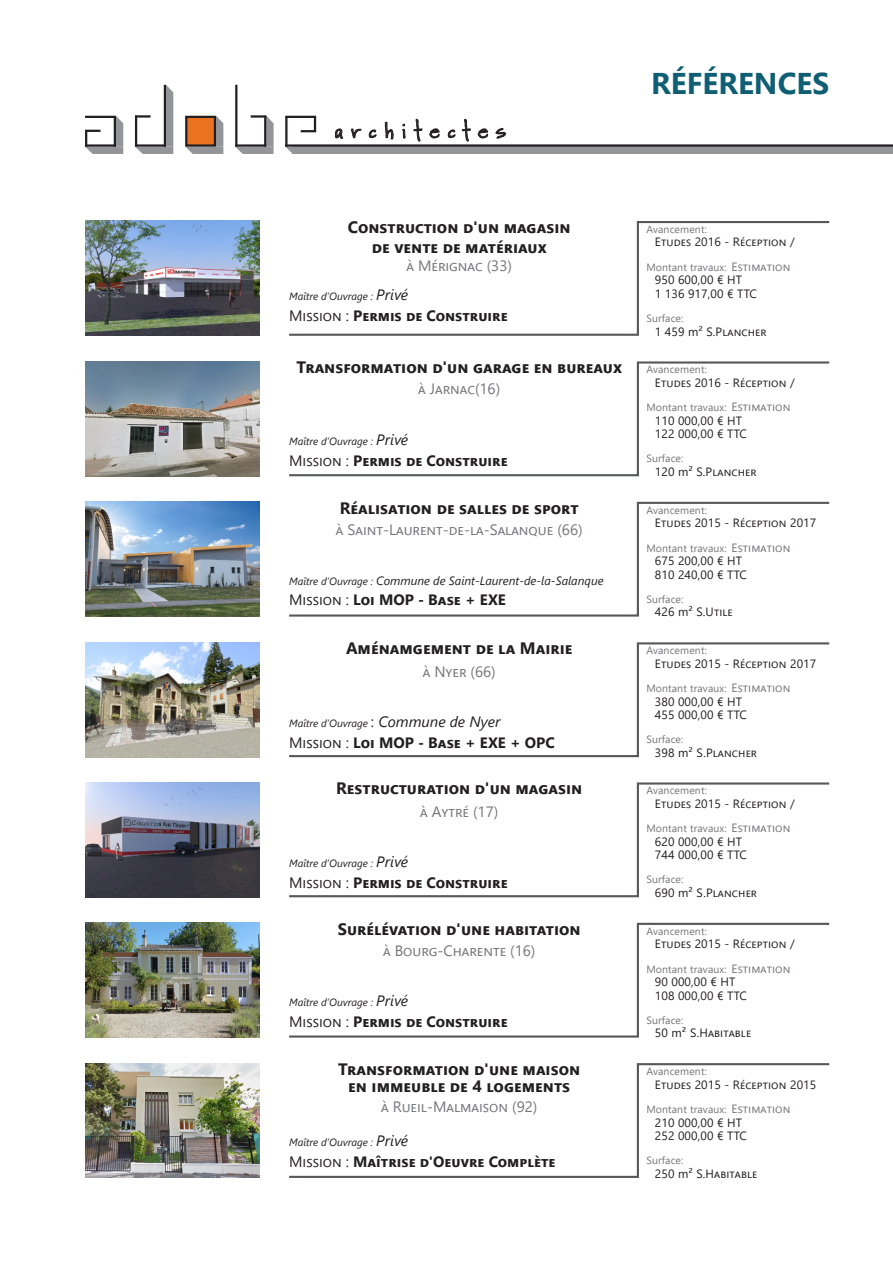
<style>
.page{position:relative;width:893px;height:1263px;background:#fff}
.page>*{position:absolute;margin:0;border:0;box-sizing:border-box;transform-origin:0 0}
.t1{font:700 30px "Segoe UI";color:#0f5e74}
.t2{font:21px "Wordy Diva";letter-spacing:.4em;color:#231f20}
.Contenu{font:700 16.5px/16.5px "Segoe UI";color:#231f20;text-align:center}
.Contenu-2{font:700 15px "Segoe UI";color:#231f20}
.Contenu-3{font:15px "Segoe UI";color:#757679}
.t3{font:12px "Segoe UI";letter-spacing:.01em;color:#231f20}
.Contenu-4{font:italic 12px "Segoe UI";color:#231f20}
.t4{font:10.5px "Segoe UI";letter-spacing:.01em;color:#757679}
.Contenu-5{font:italic 10.5px "Segoe UI";color:#231f20}
.s1{font-size:15px}
.s2{font-weight:400}
.s3{font-size:10.5px}
.s4{font-style:normal;font-size:15px}
.s5{font-size:12px}
</style>
<div class="page">
<svg style="left:289px;top:1063px;width:541px;height:115px"></svg>
<div style="left:293px;top:147px;width:600px;height:7px;background:#939598"></div>
<svg style="left:286px;top:147px;width:7px;height:7px"></svg>
<svg style="left:185px;top:116px;width:38px;height:38px"></svg>
<svg style="left:235px;top:116px;width:39px;height:38px"></svg>
<svg style="left:135px;top:85px;width:38px;height:69px"></svg>
<svg style="left:85px;top:116px;width:38px;height:38px"></svg>
<hr style="left:114px;top:117px;width:2px;height:30px;background:#231f20">
<hr style="left:85px;top:116px;width:31px;height:2px;background:#231f20">
<hr style="left:85px;top:144px;width:31px;height:3px;background:#231f20">
<hr style="left:135px;top:115px;width:16px;height:3px;background:#231f20">
<hr style="left:164px;top:85px;width:2px;height:62px;background:#231f20">
<hr style="left:135px;top:116px;width:2px;height:31px;background:#231f20">
<hr style="left:135px;top:144px;width:31px;height:3px;background:#231f20">
<hr style="left:251px;top:115px;width:15px;height:3px;background:#231f20">
<hr style="left:235px;top:85px;width:2px;height:62px;background:#231f20">
<hr style="left:264px;top:116px;width:2px;height:31px;background:#231f20">
<hr style="left:235px;top:144px;width:31px;height:3px;background:#231f20">
<div style="left:186px;top:117px;width:29px;height:29px;background:#ea7322"></div>
<div style="left:185px;top:116px;width:31px;height:31px;border:2px solid #231f20"></div>
<svg style="left:301px;top:118px;width:15px;height:14px"></svg>
<hr style="left:285px;top:117px;width:2px;height:30px;background:#231f20">
<hr style="left:285px;top:116px;width:31px;height:2px;background:#231f20">
<hr style="left:285px;top:144px;width:608px;height:3px;background:#231f20">
<svg style="left:335px;top:128px;width:8px;height:11px"></svg>
<svg style="left:351px;top:128px;width:11px;height:11px"></svg>
<svg style="left:369px;top:129px;width:8px;height:9px"></svg>
<svg style="left:385px;top:121px;width:9px;height:19px"></svg>
<svg style="left:402px;top:123px;width:4px;height:16px"></svg>
<svg style="left:413px;top:119px;width:10px;height:23px"></svg>
<svg style="left:429px;top:128px;width:11px;height:11px"></svg>
<svg style="left:448px;top:129px;width:8px;height:9px"></svg>
<svg style="left:462px;top:119px;width:9px;height:23px"></svg>
<svg style="left:478px;top:128px;width:10px;height:11px"></svg>
<svg style="left:495px;top:128px;width:11px;height:11px"></svg>
<svg style="left:289px;top:221px;width:541px;height:115px"></svg>
<svg style="left:289px;top:361px;width:541px;height:116px"></svg>
<svg style="left:289px;top:642px;width:541px;height:116px"></svg>
<svg style="left:289px;top:501px;width:541px;height:116px"></svg>
<svg style="left:289px;top:782px;width:541px;height:116px"></svg>
<svg style="left:289px;top:922px;width:541px;height:116px"></svg>
<img style="left:85px;top:361px;width:174px;height:115px">
<img style="left:85px;top:221px;width:174px;height:115px">
<img style="left:85px;top:502px;width:174px;height:115px">
<img style="left:85px;top:642px;width:174px;height:115px">
<img style="left:85px;top:782px;width:174px;height:115px">
<img style="left:85px;top:923px;width:174px;height:115px">
<img style="left:85px;top:1063px;width:174px;height:115px">
<h2 class="t2" style="left:335px;top:118px;width:173px">architectes</h2>
<h1 class="t1" style="left:651px;top:55px;width:179px">RÉFÉRENCES</h1>
<p class="Contenu" style="left:348px;top:218px;width:224px">Construction d'un magasin</p>
<p class="Contenu" style="left:372px;top:237px;width:176px">de vente de matériaux</p>
<p class="Contenu-3" style="left:406px;top:251px;width:107px">à Mérignac (33)</p>
<p class="Contenu-5" style="left:289px;top:286px;width:121px">Maître d’Ouvrage : <span class="s1">Privé</span></p>
<p class="Contenu-2" style="left:289px;top:301px;width:220px"><span class="s2">Mission :</span> Permis de Construire</p>
<p class="Contenu" style="left:296px;top:358px;width:327px">Transformation d'un garage en bureaux</p>
<p class="Contenu-3" style="left:418px;top:375px;width:84px">à Jarnac(16)</p>
<p class="Contenu-5" style="left:289px;top:431px;width:121px">Maître d’Ouvrage : <span class="s1">Privé</span></p>
<p class="Contenu-2" style="left:289px;top:446px;width:220px"><span class="s2">Mission :</span> Permis de Construire</p>
<p class="Contenu" style="left:340px;top:498px;width:240px">Réalisation de salles de sport</p>
<p class="Contenu-3" style="left:336px;top:515px;width:248px">à Saint-Laurent-de-la-Salanque (66)</p>
<p class="Contenu-4" style="left:289px;top:569px;width:316px"><span class="s3">Maître d’Ouvrage :</span> Commune de Saint-Laurent-de-la-Salanque</p>
<p class="Contenu-2" style="left:289px;top:586px;width:218px"><span class="s2">Mission :</span> Loi MOP - Base + EXE</p>
<p class="Contenu" style="left:346px;top:639px;width:228px">Aménamgement de la Mairie</p>
<p class="Contenu-3" style="left:423px;top:657px;width:75px">à Nyer (66)</p>
<p class="Contenu-5" style="left:289px;top:713px;width:213px">Maître d’Ouvrage <span class="s4">:</span> <span class="s1">Commune de Nyer</span></p>
<p class="Contenu-2" style="left:289px;top:728px;width:267px"><span class="s2">Mission :</span> Loi MOP - Base + EXE + OPC</p>
<p class="Contenu" style="left:336px;top:779px;width:248px">Restructuration d'un magasin</p>
<p class="Contenu-3" style="left:420px;top:797px;width:80px">à Aytré (17)</p>
<p class="Contenu-5" style="left:289px;top:854px;width:121px">Maître d’Ouvrage : <span class="s1">Privé</span></p>
<p class="Contenu-2" style="left:289px;top:868px;width:220px"><span class="s2">Mission :</span> Permis de Construire</p>
<p class="Contenu" style="left:338px;top:919px;width:244px">Surélévation d'une habitation</p>
<p class="Contenu-3" style="left:383px;top:936px;width:154px">à Bourg-Charente (16)</p>
<p class="Contenu-5" style="left:289px;top:992px;width:121px">Maître d’Ouvrage : <span class="s1">Privé</span></p>
<p class="Contenu-2" style="left:289px;top:1007px;width:220px"><span class="s2">Mission :</span> Permis de Construire</p>
<p class="Contenu" style="left:338px;top:1060px;width:243px">Transformation d'une maison en immeuble de 4 logements</p>
<p class="Contenu-3" style="left:381px;top:1093px;width:158px">à Rueil-Malmaison (92)</p>
<p class="Contenu-5" style="left:289px;top:1132px;width:121px">Maître d’Ouvrage : <span class="s1">Privé</span></p>
<p class="Contenu-2" style="left:289px;top:1147px;width:268px"><span class="s2">Mission :</span> Maîtrise d'Oeuvre Complète</p>
<p class="t4" style="left:646px;top:219px;width:62px">Avancement:</p>
<p class="t3" style="left:655px;top:231px;width:141px">Etudes 2016 - Réception /</p>
<p class="t4" style="left:646px;top:257px;width:146px">Montant travaux: <span class="s5">Estimation</span></p>
<p class="t3" style="left:655px;top:269px;width:89px">950 600,00 € HT</p>
<p class="t3" style="left:655px;top:282px;width:104px">1 136 917,00 € TTC</p>
<p class="t4" style="left:646px;top:308px;width:39px">Surface:</p>
<p class="t3" style="left:655px;top:320px;width:113px">1 459 m² S.Plancher</p>
<p class="t4" style="left:646px;top:360px;width:62px">Avancement:</p>
<p class="t3" style="left:655px;top:371px;width:141px">Etudes 2016 - Réception /</p>
<p class="t4" style="left:646px;top:398px;width:146px">Montant travaux: <span class="s5">Estimation</span></p>
<p class="t3" style="left:655px;top:409px;width:89px">110 000,00 € HT</p>
<p class="t3" style="left:655px;top:423px;width:94px">122 000,00 € TTC</p>
<p class="t4" style="left:646px;top:449px;width:39px">Surface:</p>
<p class="t3" style="left:655px;top:460px;width:103px">120 m² S.Plancher</p>
<p class="t4" style="left:646px;top:500px;width:62px">Avancement:</p>
<p class="t3" style="left:655px;top:512px;width:163px">Etudes 2015 - Réception 2017</p>
<p class="t4" style="left:646px;top:538px;width:146px">Montant travaux: <span class="s5">Estimation</span></p>
<p class="t3" style="left:655px;top:550px;width:89px">675 200,00 € HT</p>
<p class="t3" style="left:655px;top:563px;width:94px">810 240,00 € TTC</p>
<p class="t4" style="left:646px;top:589px;width:39px">Surface:</p>
<p class="t3" style="left:655px;top:601px;width:79px">426 m² S.Utile</p>
<p class="t4" style="left:646px;top:641px;width:62px">Avancement:</p>
<p class="t3" style="left:655px;top:652px;width:163px">Etudes 2015 - Réception 2017</p>
<p class="t4" style="left:646px;top:679px;width:146px">Montant travaux: <span class="s5">Estimation</span></p>
<p class="t3" style="left:655px;top:690px;width:89px">380 000,00 € HT</p>
<p class="t3" style="left:655px;top:704px;width:94px">455 000,00 € TTC</p>
<p class="t4" style="left:646px;top:730px;width:39px">Surface:</p>
<p class="t3" style="left:655px;top:741px;width:104px">398 m² S.Plancher</p>
<p class="t4" style="left:646px;top:781px;width:62px">Avancement:</p>
<p class="t3" style="left:655px;top:792px;width:141px">Etudes 2015 - Réception /</p>
<p class="t4" style="left:646px;top:819px;width:146px">Montant travaux: <span class="s5">Estimation</span></p>
<p class="t3" style="left:655px;top:830px;width:89px">620 000,00 € HT</p>
<p class="t3" style="left:655px;top:844px;width:94px">744 000,00 € TTC</p>
<p class="t4" style="left:646px;top:870px;width:39px">Surface:</p>
<p class="t3" style="left:655px;top:881px;width:104px">690 m² S.Plancher</p>
<p class="t4" style="left:646px;top:921px;width:62px">Avancement:</p>
<p class="t3" style="left:655px;top:933px;width:141px">Etudes 2015 - Réception /</p>
<p class="t4" style="left:646px;top:959px;width:146px">Montant travaux: <span class="s5">Estimation</span></p>
<p class="t3" style="left:655px;top:971px;width:82px">90 000,00 € HT</p>
<p class="t3" style="left:655px;top:984px;width:94px">108 000,00 € TTC</p>
<p class="t4" style="left:646px;top:1010px;width:39px">Surface:</p>
<p class="t3" style="left:655px;top:1022px;width:98px">50 m² S.Habitable</p>
<p class="t4" style="left:646px;top:1061px;width:62px">Avancement:</p>
<p class="t3" style="left:655px;top:1073px;width:163px">Etudes 2015 - Réception 2015</p>
<p class="t4" style="left:646px;top:1099px;width:146px">Montant travaux: <span class="s5">Estimation</span></p>
<p class="t3" style="left:655px;top:1111px;width:89px">210 000,00 € HT</p>
<p class="t3" style="left:655px;top:1124px;width:94px">252 000,00 € TTC</p>
<p class="t4" style="left:646px;top:1150px;width:39px">Surface:</p>
<p class="t3" style="left:655px;top:1162px;width:104px">250 m² S.Habitable</p>
</div>
